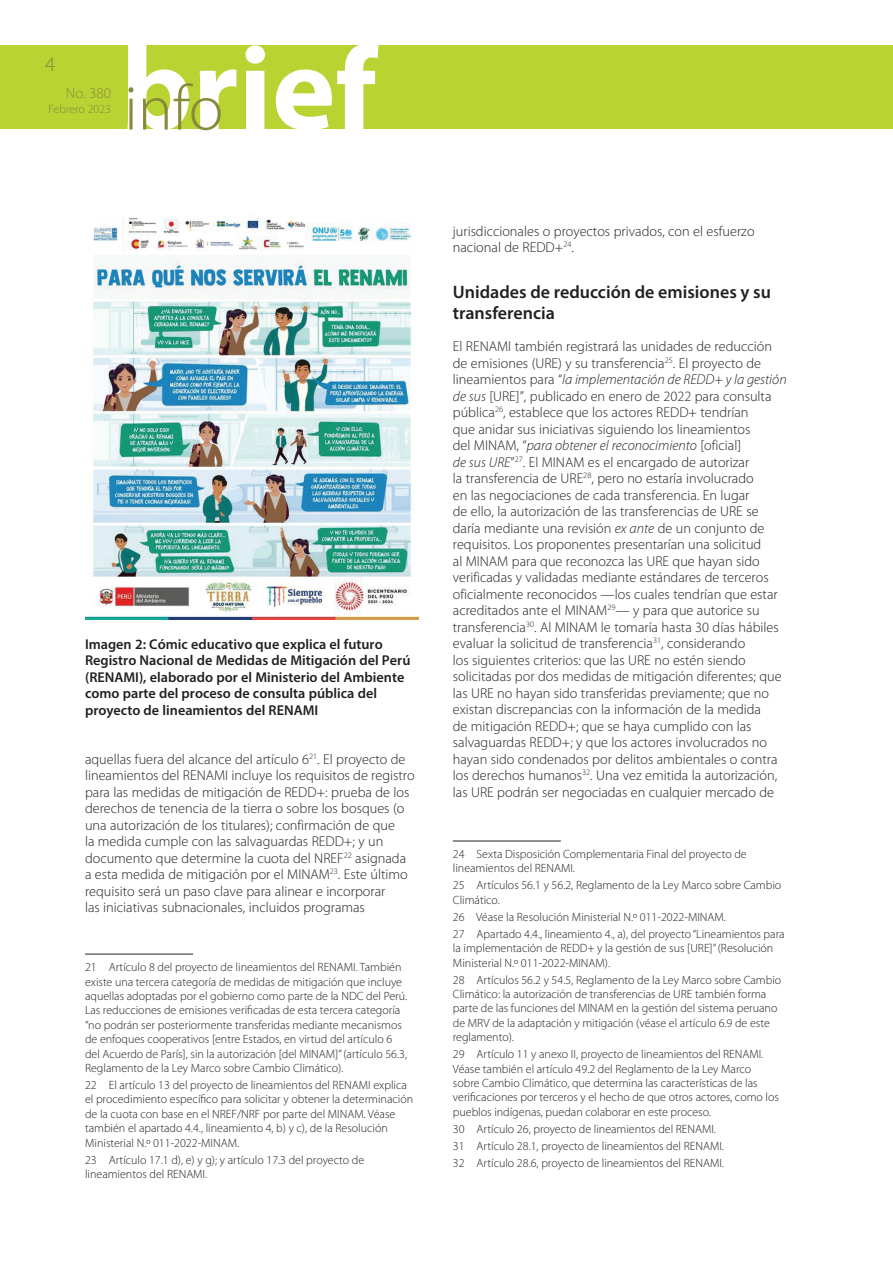
<style>
.page{position:relative;width:893px;height:1263px;background:#fff}
.page>*{position:absolute;margin:0;border:0;box-sizing:border-box;transform-origin:0 0}
.t1{font:300 21px "Myriad Pro";color:#878a3a}
.t2{font:600 18px/20.7px "Myriad Pro";color:#231f20}
.t3{font:300 15px "Myriad Pro";color:#878a3a}
.t4{font:300 14.25px/16.5px "Myriad Pro";color:#231f20}
.t5{font:600 14.25px/16.5px "Myriad Pro";color:#231f20}
.t6{font:300 12px/14.4px "Myriad Pro";color:#231f20}
.t7{font:300 12px "Myriad Pro";color:#878a3a}
.s1{font-style:italic}
</style>
<div class="page">
<div style="left:0;top:45px;width:893px;height:84px;background:#b9d432"></div>
<svg style="left:128px;top:45px;width:250px;height:85px"></svg>
<hr style="left:85px;top:954px;width:108px;height:1px;background:#231f20">
<hr style="left:453px;top:841px;width:108px;height:1px;background:#231f20">
<img style="left:85px;top:217px;width:334px;height:402px">
<h1 class="t1" style="left:45px;top:53px;width:12px">4</h1>
<p class="t3" style="left:66px;top:85px;width:47px">No. 380</p>
<p class="t7" style="left:48px;top:103px;width:64px">Febrero 2023</p>
<p class="t3" style="left:73px;top:85px;width:32px">No. 2</p>
<p class="t5" style="left:85px;top:635px;width:327px">Imagen 2: Cómic educativo que explica el futuro Registro Nacional de Medidas de Mitigación del Perú (RENAMI), elaborado por el Ministerio del Ambiente como parte del proceso de consulta pública del proyecto de lineamientos del RENAMI</p>
<p class="t4" style="left:85px;top:751px;width:331px">aquellas fuera del alcance del artículo 6<sup>21</sup>. El proyecto de lineamientos del RENAMI incluye los requisitos de registro para las medidas de mitigación de REDD+: prueba de los derechos de tenencia de la tierra o sobre los bosques (o una autorización de los titulares); confirmación de que<br>la medida cumple con las salvaguardas REDD+; y un documento que determine la cuota del NREF<sup>22</sup> asignada a esta medida de mitigación por el MINAM<sup>23</sup>. Este último requisito será un paso clave para alinear e incorporar<br>las iniciativas subnacionales, incluidos programas</p>
<p class="t6" style="left:85px;top:960px;width:324px">21 Artículo 8 del proyecto de lineamientos del RENAMI. También existe una tercera categoría de medidas de mitigación que incluye aquellas adoptadas por el gobierno como parte de la NDC del Perú.<br>Las reducciones de emisiones verificadas de esta tercera categoría “no podrán ser posteriormente transferidas mediante mecanismos de enfoques cooperativos [entre Estados, en virtud del artículo 6 del Acuerdo de París], sin la autorización [del MINAM]” (artículo 56.3, Reglamento de la Ley Marco sobre Cambio Climático).</p>
<p class="t6" style="left:85px;top:1078px;width:330px">22 El artículo 13 del proyecto de lineamientos del RENAMI explica el procedimiento específico para solicitar y obtener la determinación de la cuota con base en el NREF/NRF por parte del MINAM. Véase también el apartado 4.4., lineamiento 4, b) y c), de la Resolución Ministerial N.º 011-2022-MINAM.</p>
<p class="t6" style="left:85px;top:1152px;width:281px">23 Artículo 17.1 d), e) y g); y artículo 17.3 del proyecto de lineamientos del RENAMI.</p>
<p class="t4" style="left:453px;top:223px;width:303px">jurisdiccionales o proyectos privados, con el esfuerzo nacional de REDD+<sup>24</sup>.</p>
<p class="t2" style="left:453px;top:281px;width:320px">Unidades de reducción de emisiones y su transferencia</p>
<p class="t4" style="left:453px;top:338px;width:335px">El RENAMI también registrará las unidades de reducción de emisiones (URE) y su transferencia<sup>25</sup>. El proyecto de lineamientos para “<span class="s1">la implementación de REDD+ y la gestión de sus</span> [URE]”, publicado en enero de 2022 para consulta pública<sup>26</sup>, establece que los actores REDD+ tendrían<br>que anidar sus iniciativas siguiendo los lineamientos<br>del MINAM, “<span class="s1">para obtener el reconocimiento</span> [oficial]<br><span class="s1">de sus URE</span>”<sup>27</sup>. El MINAM es el encargado de autorizar<br>la transferencia de URE<sup>28</sup>, pero no estaría involucrado<br>en las negociaciones de cada transferencia. En lugar<br>de ello, la autorización de las transferencias de URE se daría mediante una revisión <span class="s1">ex ante</span> de un conjunto de requisitos. Los proponentes presentarían una solicitud<br>al MINAM para que reconozca las URE que hayan sido verificadas y validadas mediante estándares de terceros oficialmente reconocidos —los cuales tendrían que estar acreditados ante el MINAM<sup>29</sup>— y para que autorice su transferencia<sup>30</sup>. Al MINAM le tomaría hasta 30 días hábiles evaluar la solicitud de transferencia<sup>31</sup>, considerando<br>los siguientes criterios: que las URE no estén siendo solicitadas por dos medidas de mitigación diferentes; que las URE no hayan sido transferidas previamente; que no existan discrepancias con la información de la medida<br>de mitigación REDD+; que se haya cumplido con las salvaguardas REDD+; y que los actores involucrados no hayan sido condenados por delitos ambientales o contra los derechos humanos<sup>32</sup>. Una vez emitida la autorización, las URE podrán ser negociadas en cualquier mercado de</p>
<p class="t6" style="left:453px;top:847px;width:295px">24 Sexta Disposición Complementaria Final del proyecto de lineamientos del RENAMI.</p>
<p class="t6" style="left:453px;top:878px;width:330px">25 Artículos 56.1 y 56.2, Reglamento de la Ley Marco sobre Cambio<br>Climático.</p>
<p class="t6" style="left:453px;top:908px;width:333px;line-height:17px">26 Véase la Resolución Ministerial N.º 011-2022-MINAM.<br>27 Apartado 4.4., lineamiento 4., a), del proyecto “Lineamientos para</p>
<p class="t6" style="left:453px;top:941px;width:322px">la implementación de REDD+ y la gestión de sus [URE]” (Resolución<br>Ministerial N.º 011-2022-MINAM).</p>
<p class="t6" style="left:453px;top:973px;width:330px">28 Artículos 56.2 y 54.5, Reglamento de la Ley Marco sobre Cambio Climático: la autorización de transferencias de URE también forma parte de las funciones del MINAM en la gestión del sistema peruano de MRV de la adaptación y mitigación (véase el artículo 6.9 de este reglamento).</p>
<p class="t6" style="left:453px;top:1047px;width:328px">29 Artículo 11 y anexo II, proyecto de lineamientos del RENAMI.<br>Véase también el artículo 49.2 del Reglamento de la Ley Marco sobre Cambio Climático, que determina las características de las verificaciones por terceros y el hecho de que otros actores, como los pueblos indígenas, puedan colaborar en este proceso.</p>
<p class="t6" style="left:453px;top:1120px;width:273px;line-height:17px">30 Artículo 26, proyecto de lineamientos del RENAMI.<br>31 Artículo 28.1, proyecto de lineamientos del RENAMI.<br>32 Artículo 28.6, proyecto de lineamientos del RENAMI.</p>
</div>
